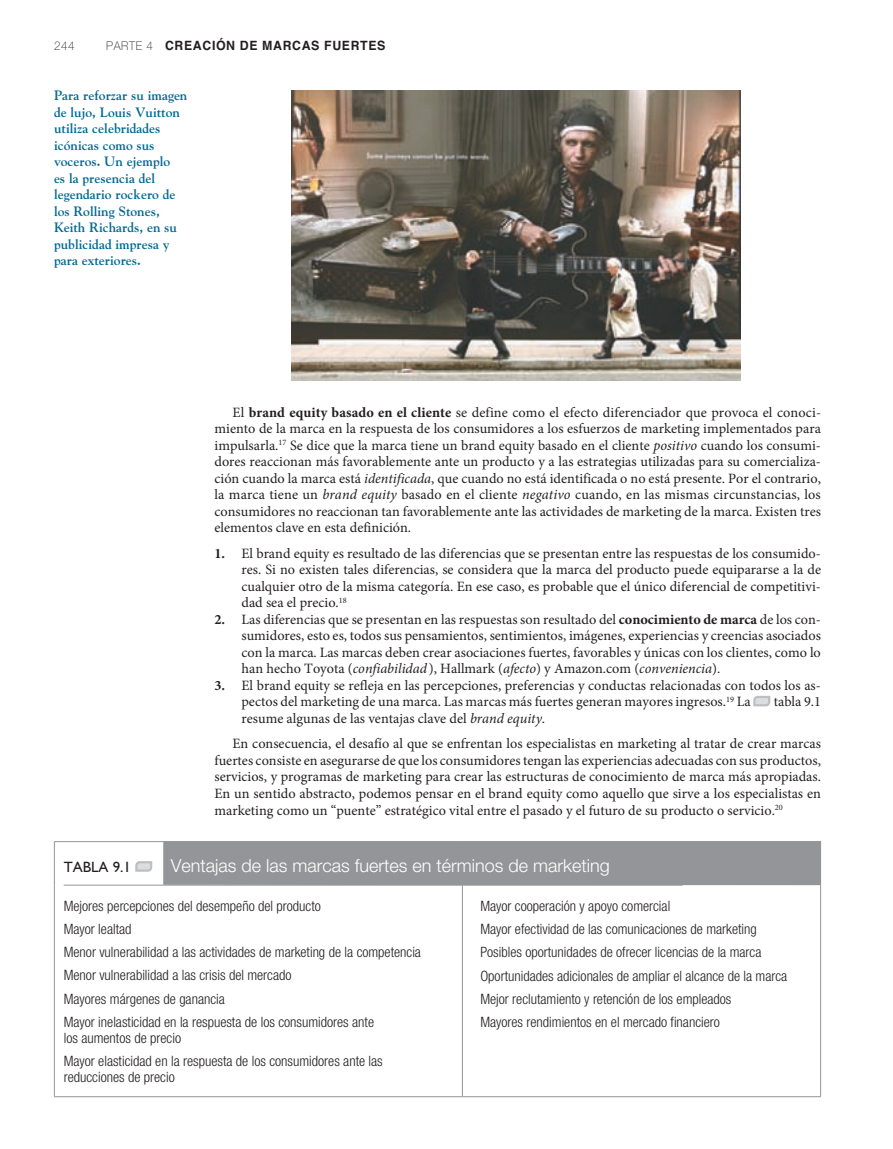
<style>
.page{position:relative;width:893px;height:1149px;background:#fff}
.page>*{position:absolute;margin:0;border:0;box-sizing:border-box;transform-origin:0 0}
.t1{font:300 18px "Helvetica Neue LT Std";color:#fff}
.t2{font:15px "Gill Sans Std";color:#231f20}
.t3{font:14.25px/16.5px "Minion Pro";color:#231f20;text-align:justify}
.t4{font:300 condensed 14.25px/23.2px "Helvetica Neue LT Std";color:#231f20}
.t5{font:700 13.5px/16.5px "Goudy Std";color:#006991}
.t6{font:700 12.75px "Helvetica";letter-spacing:.05em;color:#231f20}
.t7{font:100 12px "Helvetica Neue LT Std";color:#231f20}
.s1{font-family:"Helvetica Neue LT Std";font-weight:100;font-size:12px}
.s2{font-weight:700}
.s3{font-style:italic}
</style>
<div class="page">
<svg style="left:753px;top:695px;width:18px;height:12px"></svg>
<img style="left:292px;top:90px;width:449px;height:290px">
<div style="left:163px;top:842px;width:657px;height:43px;background:#939598"></div>
<svg style="left:63px;top:885px;width:757px;height:210px"></svg>
<hr style="left:54px;top:841px;width:408px;height:1px;background:#939598">
<hr style="left:54px;top:841px;width:1px;height:44px;background:#939598">
<hr style="left:462px;top:841px;width:359px;height:1px;background:#939598">
<hr style="left:820px;top:841px;width:1px;height:44px;background:#939598">
<hr style="left:54px;top:885px;width:1px;height:210px;background:#939598">
<hr style="left:820px;top:885px;width:1px;height:210px;background:#939598">
<hr style="left:54px;top:1095px;width:408px;height:1px;background:#939598">
<hr style="left:462px;top:1095px;width:359px;height:1px;background:#939598">
<hr style="left:462px;top:885px;width:1px;height:210px;background:#939598">
<svg style="left:135px;top:861px;width:18px;height:11px"></svg>
<hr style="left:64px;top:884px;width:619px;height:1px;background:#939598">
<p class="t7" style="left:54px;top:42px;width:22px">244</p>
<p class="t6" style="left:106px;top:39px;width:281px"><span class="s1">PARTE 4</span> CREACIÓN DE MARCAS FUERTES</p>
<p class="t5" style="left:54px;top:88px;width:135px">Para reforzar su imagen de lujo, Louis Vuitton utiliza celebridades icónicas como sus voceros. Un ejemplo<br>es la presencia del legendario rockero de los Rolling Stones,<br>Keith Richards, en su publicidad impresa y para exteriores.</p>
<p class="t3" style="left:214px;top:405px;width:608px;text-indent:18px">El <span class="s2">brand equity basado en el cliente</span> se define como el efecto diferenciador que provoca el conoci&shy;miento de la marca en la respuesta de los consumidores a los esfuerzos de marketing implementados para impulsarla.<sup>17</sup> Se dice que la marca tiene un brand equity basado en el cliente <span class="s3">positivo</span> cuando los consumi&shy;dores reaccionan más favorablemente ante un producto y a las estrategias utilizadas para su comercializa&shy;ción cuando la marca está <span class="s3">identificada</span>, que cuando no está identificada o no está presente. Por el contrario, la marca tiene un <span class="s3">brand equity</span> basado en el cliente <span class="s3">negativo</span> cuando, en las mismas circunstancias, los consumidores no reaccionan tan favorablemente ante las actividades de marketing de la marca. Existen tres elementos clave en esta definición.</p>
<p class="t3" style="left:241px;top:546px;width:581px;text-indent:-27px"><span class="s2">1.</span> El brand equity es resultado de las diferencias que se presentan entre las respuestas de los consumido&shy;res. Si no existen tales diferencias, se considera que la marca del producto puede equipararse a la de cualquier otro de la misma categoría. En ese caso, es probable que el único diferencial de competitivi&shy;dad sea el precio.<sup>18</sup></p>
<p class="t3" style="left:242px;top:612px;width:581px;text-indent:-27px"><span class="s2">2.</span> Las diferencias que se presentan en las respuestas son resultado del <span class="s2">conocimiento de marca</span> de los con&shy;sumidores, esto es, todos sus pensamientos, sentimientos, imágenes, experiencias y creencias asociados con la marca. Las marcas deben crear asociaciones fuertes, favorables y únicas con los clientes, como lo han hecho Toyota (<span class="s3">confiabilidad</span> ), Hallmark (<span class="s3">afecto</span>) y Amazon.com (<span class="s3">conveniencia</span>).</p>
<p class="t3" style="left:242px;top:678px;width:581px;text-indent:-27px"><span class="s2">3.</span> El brand equity se refleja en las percepciones, preferencias y conductas relacionadas con todos los as&shy;pectos del marketing de una marca. Las marcas más fuertes generan mayores ingresos.<sup>19</sup> La</p>
<p class="t3" style="left:774px;top:694px;width:49px">tabla 9.1</p>
<p class="t3" style="left:232px;top:706px;width:590px;line-height:25.5px;text-indent:9px">resume algunas de las ventajas clave del <span class="s3">brand equity</span>.<br>En consecuencia, el desafío al que se enfrentan los especialistas en marketing al tratar de crear marcas</p>
<p class="t3" style="left:215px;top:753px;width:608px">fuertes consiste en asegurarse de que los consumidores tengan las experiencias adecuadas con sus productos, servicios, y programas de marketing para crear las estructuras de conocimiento de marca más apropiadas.<br>En un sentido abstracto, podemos pensar en el brand equity como aquello que sirve a los especialistas en marketing como un “puente” estratégico vital entre el pasado y el futuro de su producto o servicio.<sup>20</sup></p>
<p class="t2" style="left:64px;top:857px;width:69px">TABLA 9.1</p>
<p class="t1" style="left:171px;top:858px;width:441px">Ventajas de las marcas fuertes en términos de marketing</p>
<p class="t4" style="left:64px;top:894px;width:359px">Mejores percepciones del desempeño del producto<br>Mayor lealtad<br>Menor vulnerabilidad a las actividades de marketing de la competencia Menor vulnerabilidad a las crisis del mercado<br>Mayores márgenes de ganancia<br>Mayor inelasticidad en la respuesta de los consumidores ante</p>
<p class="t4" style="left:64px;top:1026px;width:321px">los aumentos de precio<br>Mayor elasticidad en la respuesta de los consumidores ante las</p>
<p class="t4" style="left:64px;top:1065px;width:113px">reducciones de precio</p>
<p class="t4" style="left:480px;top:894px;width:308px">Mayor cooperación y apoyo comercial<br>Mayor efectividad de las comunicaciones de marketing Posibles oportunidades de ofrecer licencias de la marca Oportunidades adicionales de ampliar el alcance de la marca Mejor reclutamiento y retención de los empleados<br>Mayores rendimientos en el mercado financiero</p>
</div>
